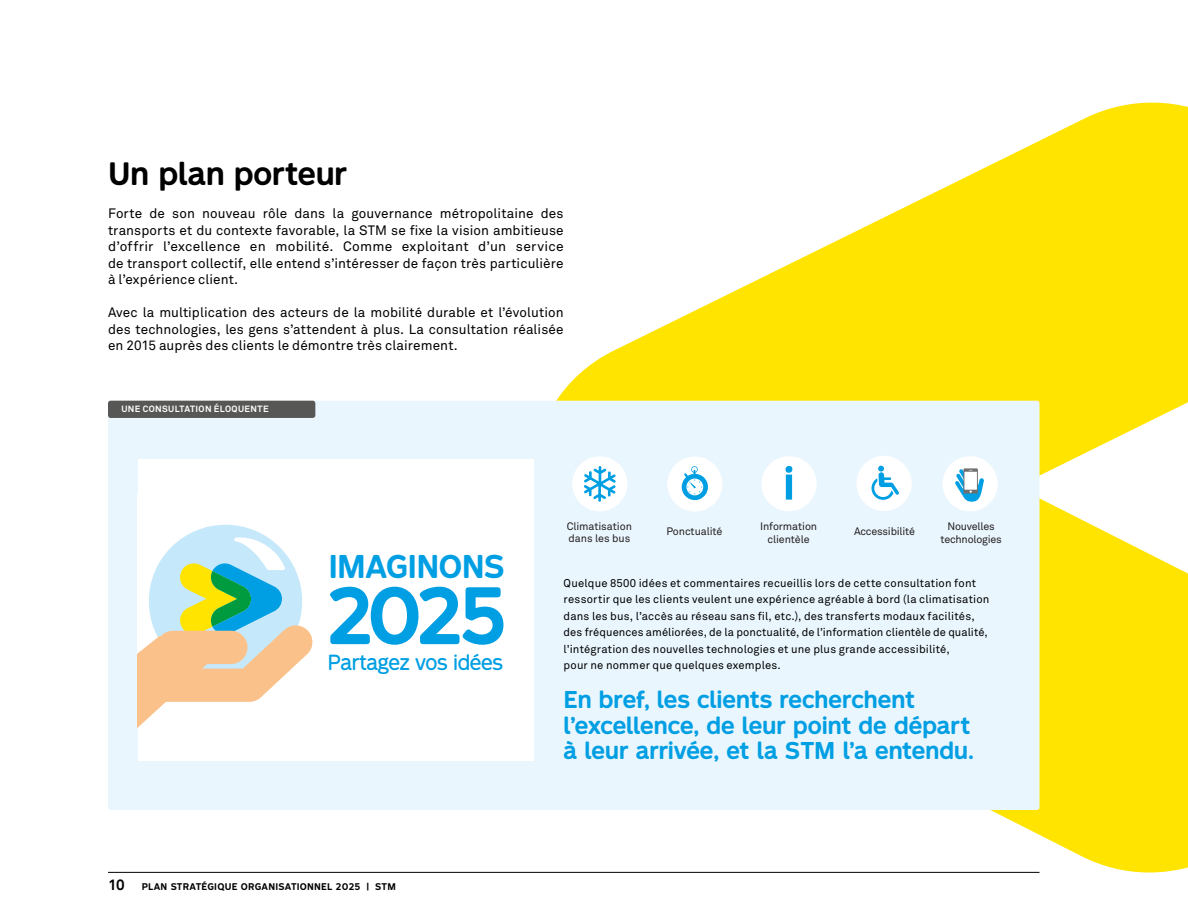
<style>
.page{position:relative;width:1188px;height:918px;background:#fff}
.page>*{position:absolute;margin:0;border:0;box-sizing:border-box;transform-origin:0 0}
.t1{font:700 75.3px "STM Montreal";color:#009fe3}
.t2{font:700 30.45px "STM Montreal";letter-spacing:-.03em;color:#009fe3}
.t3{font:700 30px "STM Montreal";color:#000}
.t4{font:700 22.5px/25.5px "STM Montreal";letter-spacing:-.005em;color:#009fe3}
.t5{font:20.25px "STM Montreal";letter-spacing:-.025em;color:#009fe3}
.t6{font:13.5px/16.5px "Akkurat";letter-spacing:.01em;color:#000;text-align:justify}
.t7{font:11.25px/16.5px "Akkurat";letter-spacing:.015em;color:#000}
.t8{font:10.65px/12.9px "Akkurat";letter-spacing:-.01em;color:#231f20;text-align:center}
.t9{font:700 9px "STM Montreal";letter-spacing:.025em;color:#000}
.t10{font:700 9px "Akkurat";letter-spacing:.04em;color:#fff}
.s1{font-family:"Akkurat";font-size:15px}
</style>
<div class="page">
<hr style="left:108px;top:872px;width:932px;height:1px;background:#000">
<svg style="left:530px;top:102px;width:658px;height:771px;fill:#ffe400"></svg>
<div style="left:108px;top:401px;width:932px;height:409px;background:#eaf6fe;border-radius:3px"></div>
<div style="left:108px;top:401px;width:207px;height:17px;background:#575756;border-radius:3px"></div>
<div style="left:138px;top:459px;width:396px;height:301px;background:#fff"></div>
<div style="left:149px;top:525px;width:153px;height:153px;background:#c6e8fb;border-radius:50%"></div>
<svg style="left:138px;top:536px;width:175px;height:192px"></svg>
<div style="left:156px;top:631px;width:92px;height:33px;background:#fac28a;border-radius:17px"></div>
<div style="left:572px;top:456px;width:55px;height:55px;background:#fff;border-radius:50%"></div>
<svg style="left:584px;top:466px;width:32px;height:36px"></svg>
<div style="left:667px;top:457px;width:55px;height:55px;background:#fff;border-radius:50%"></div>
<div style="left:761px;top:456px;width:56px;height:55px;background:#fff;border-radius:50%"></div>
<svg style="left:785px;top:466px;width:8px;height:34px"></svg>
<div style="left:943px;top:456px;width:55px;height:55px;background:#fff;border-radius:50%"></div>
<svg style="left:963px;top:468px;width:15px;height:26px"></svg>
<svg style="left:955px;top:469px;width:29px;height:33px"></svg>
<svg style="left:682px;top:466px;width:26px;height:34px"></svg>
<div style="left:856px;top:456px;width:56px;height:55px;background:#fff;border-radius:50%"></div>
<svg style="left:872px;top:466px;width:27px;height:34px"></svg>
<h3 class="t3" style="left:108px;top:155px;width:241px">Un plan porteur</h3>
<p class="t6" style="left:108px;top:205px;width:457px">Forte de son nouveau rôle dans la gouvernance métropolitaine des transports et du contexte favorable, la STM se fixe la vision ambitieuse d’offrir l’excellence en mobilité. Comme exploitant d’un service de transport collectif, elle entend s’intéresser de façon très particulière à l’expérience client.</p>
<p class="t6" style="left:108px;top:304px;width:457px">Avec la multiplication des acteurs de la mobilité durable et l’évolution des technologies, les gens s’attendent à plus. La consultation réalisée en 2015 auprès des clients le démontre très clairement.</p>
<p class="t10" style="left:122px;top:404px;width:149px">UNE CONSULTATION ÉLOQUENTE</p>
<h2 class="t2" style="left:329px;top:547px;width:177px">IMAGINONS</h2>
<h1 class="t1" style="left:326px;top:568px;width:182px">2025</h1>
<h3 class="t5" style="left:328px;top:650px;width:177px">Partagez vos idées</h3>
<p class="t9" style="left:108px;top:881px;width:289px"><span class="s1">10</span> PLAN STRATÉGIQUE ORGANISATIONNEL 2025 | STM</p>
<p class="t8" style="left:567px;top:519px;width:67px;text-align:left">Climatisation dans les bus</p>
<p class="t8" style="left:666px;top:524px;width:58px">Ponctualité</p>
<p class="t8" style="left:760px;top:519px;width:59px">Information clientèle</p>
<p class="t8" style="left:854px;top:524px;width:63px">Accessibilité</p>
<p class="t8" style="left:940px;top:519px;width:63px">Nouvelles technologies</p>
<p class="t7" style="left:564px;top:574px;width:427px">Quelque 8500 idées et commentaires recueillis lors de cette consultation font ressortir que les clients veulent une expérience agréable à bord (la climatisation dans les bus, l’accès au réseau sans fil, etc.), des transferts modaux facilités, des fréquences améliorées, de la ponctualité, de l’information clientèle de qualité, l’intégration des nouvelles technologies et une plus grande accessibilité,<br>pour ne nommer que quelques exemples.</p>
<h3 class="t4" style="left:564px;top:687px;width:412px">En bref, les clients recherchent l’excellence, de leur point de départ à leur arrivée, et la STM l’a entendu.</h3>
</div>
